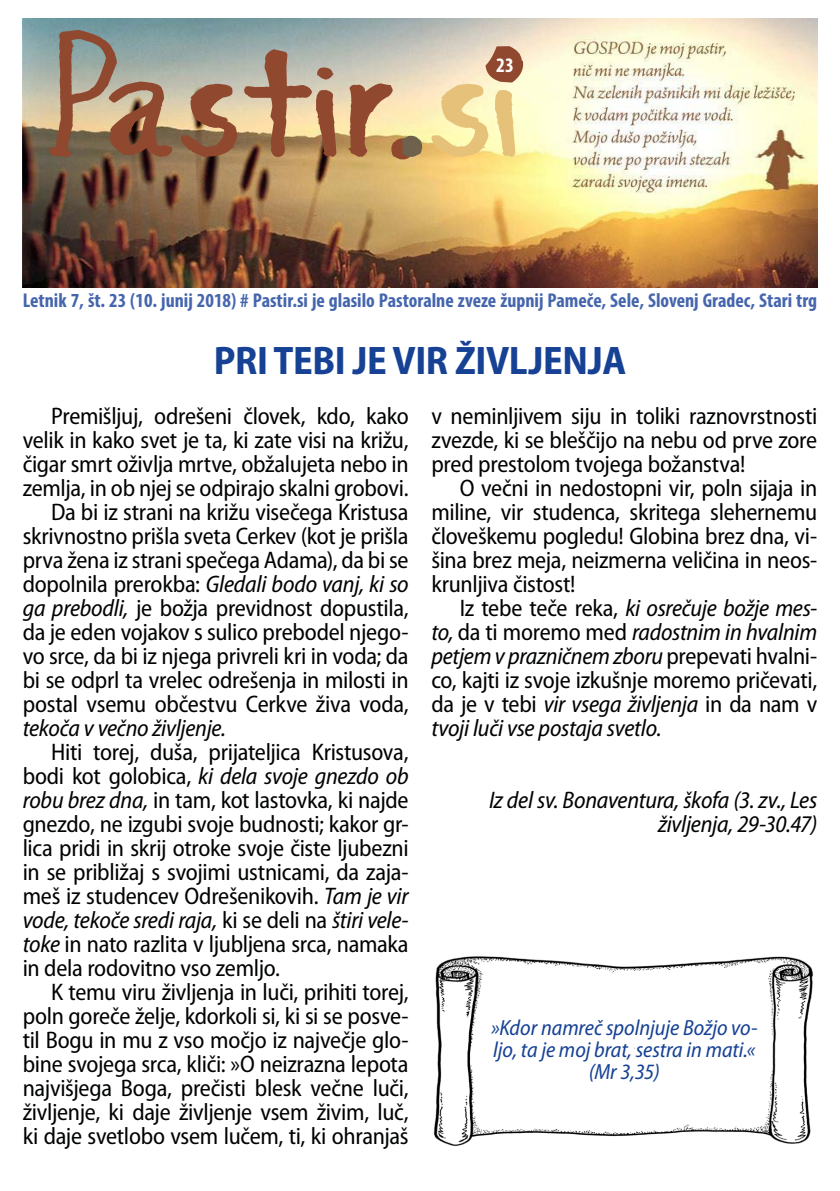
<style>
.page{position:relative;width:840px;height:1191px;background:#fff}
.page>*{position:absolute;margin:0;border:0;box-sizing:border-box;transform-origin:0 0}
.t1{font:700 semi-condensed 40px "Myriad Pro";letter-spacing:-.01em;color:#164194}
.t2{font:semi-condensed 24px/24px "Myriad Pro";letter-spacing:-.015em;color:#010202;text-align:justify}
.t3{font:italic semi-condensed 24px/24px "Myriad Pro";letter-spacing:-.015em;color:#010202;text-align:justify}
.t4{font:italic semi-condensed 22px/22px "Myriad Pro";letter-spacing:-.005em;color:#164194;text-align:center}
.t5{font:700 condensed 20.6px "Myriad Pro";color:#fff}
.t6{font:700 condensed 20px "Myriad Pro";color:#4565ad}
.s1{font-style:italic}
.s2{font-style:normal}
</style>
<div class="page">
<img style="left:23px;top:18px;width:793px;height:269px">
<svg style="left:49px;top:30px;width:123px;height:127px;background:#9b8672"></svg>
<svg style="left:180px;top:84px;width:57px;height:73px;background:#a77b5d"></svg>
<svg style="left:244px;top:49px;width:92px;height:108px;background:#b59376"></svg>
<svg style="left:348px;top:83px;width:74px;height:80px;background:#caa477"></svg>
<svg style="left:431px;top:46px;width:92px;height:111px;background:#e7cf9d"></svg>
<img style="left:433px;top:956px;width:380px;height:190px">
<p class="t5" style="left:496px;top:52px;width:19px">23</p>
<p class="t6" style="left:23px;top:288px;width:795px">Letnik 7, št. 23 (10. junij 2018) # Pastir.si je glasilo Pastoralne zveze župnij Pameče, Sele, Slovenj Gradec, Stari trg</p>
<h1 class="t1" style="left:214px;top:338px;width:414px">PRI TEBI JE VIR ŽIVLJENJA</h1>
<p class="t2" style="left:23px;top:404px;width:387px;text-align:right">Premišljuj, odrešeni človek, kdo, kako velik in kako svet je ta, ki zate visi na križu, čigar smrt oživlja mrtve, obžalujeta nebo in zemlja, in ob njej se odpirajo skalni grobovi.<br>Da bi iz strani na križu visečega Kristusa skrivnostno prišla sveta Cerkev (kot je prišla prva žena iz strani spečega Adama), da bi se dopolnila prerokba: <span class="s1">Gledali bodo vanj, ki so ga prebodli,</span> je božja previdnost dopustila, da je eden vojakov s sulico prebodel njego&shy;vo srce, da bi iz njega privreli kri in voda; da bi se odprl ta vrelec odrešenja in milosti in postal vsemu občestvu Cerkve živa voda,</p>
<p class="t3" style="left:23px;top:716px;width:205px">tekoča v večno življenje.</p>
<p class="t2" style="left:23px;top:740px;width:387px;text-indent:28px">Hiti torej, duša, prijateljica Kristusova, bodi kot golobica, <span class="s1">ki dela svoje gnezdo ob robu brez dna,</span> in tam, kot lastovka, ki najde gnezdo, ne izgubi svoje budnosti; kakor gr&shy;lica pridi in skrij otroke svoje čiste ljubezni in se približaj s svojimi ustnicami, da zaja&shy;meš iz studencev Odrešenikovih. <span class="s1">Tam je vir vode, tekoče sredi raja,</span> ki se deli na <span class="s1">štiri vele&shy;toke</span> in nato razlita v ljubljena srca, namaka in dela rodovitno vso zemljo.</p>
<p class="t2" style="left:23px;top:980px;width:387px;text-indent:28px">K temu viru življenja in luči, prihiti torej, poln goreče želje, kdorkoli si, ki si se posve&shy;til Bogu in mu z vso močjo iz največje glo&shy;bine svojega srca, kliči: »O neizrazna lepota najvišjega Boga, prečisti blesk večne luči, življenje, ki daje življenje vsem živim, luč, ki daje svetlobo vsem lučem, ti, ki ohranjaš</p>
<p class="t2" style="left:431px;top:404px;width:387px">v neminljivem siju in toliki raznovrstnosti zvezde, ki se bleščijo na nebu od prve zore pred prestolom tvojega božanstva!</p>
<p class="t2" style="left:431px;top:476px;width:387px;text-indent:28px">O večni in nedostopni vir, poln sijaja in miline, vir studenca, skritega slehernemu človeškemu pogledu! Globina brez dna, vi&shy;šina brez meja, neizmerna veličina in neos&shy;krunljiva čistost!</p>
<p class="t3" style="left:431px;top:596px;width:387px;text-indent:28px"><span class="s2">Iz tebe teče reka,</span> ki osrečuje božje mes&shy;to, <span class="s2">da ti moremo med</span> radostnim in hvalnim petjem v prazničnem zboru <span class="s2">prepevati hvalni&shy;co, kajti iz svoje izkušnje moremo pričevati, da je v tebi</span> vir vsega življenja <span class="s2">in da nam v </span>tvoji luči vse postaja svetlo.</p>
<p class="t3" style="left:489px;top:788px;width:329px;text-align:right">Iz del sv. Bonaventura, škofa (3. zv., Les življenja, 29-30.47)</p>
<p class="t4" style="left:490px;top:1017px;width:268px">»Kdor namreč spolnjuje Božjo vo&shy;ljo, ta je moj brat, sestra in mati.« (Mr 3,35)</p>
</div>
